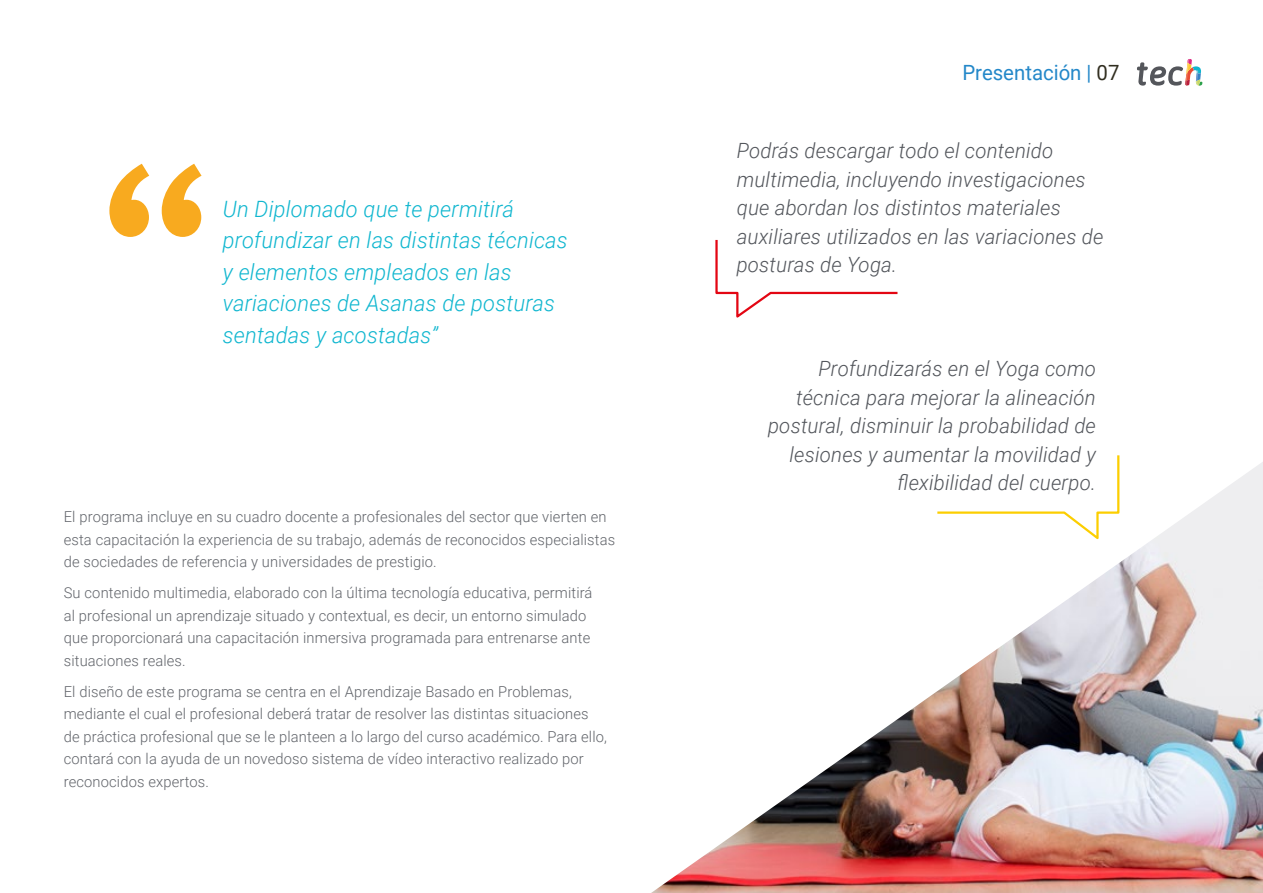
<style>
.page{position:relative;width:1263px;height:893px;background:#fff}
.page>*{position:absolute;margin:0;border:0;box-sizing:border-box;transform-origin:0 0}
.t1{font:italic 300 22.5px/31.5px "Roboto";letter-spacing:.01em;color:#0fb6cf}
.t2{font:italic 300 21px/28.5px "Roboto";letter-spacing:.01em;color:#52555b;text-align:right}
.t3{font:21px "Roboto";color:#2488c9}
.t4{font:300 15px/22.5px "Roboto";letter-spacing:.01em;color:#61646a}
.s1{color:#312e20}
</style>
<div class="page">
<svg style="left:109px;top:164px;width:93px;height:73px"></svg>
<svg style="left:715px;top:239px;width:183px;height:79px"></svg>
<img style="left:651px;top:461px;width:612px;height:432px">
<svg style="left:1137px;top:59px;width:65px;height:27px"></svg>
<h1 class="t1" style="left:223px;top:192px;width:346px">Un Diplomado que te permitirá profundizar en las distintas técnicas y elementos empleados en las variaciones de Asanas de posturas sentadas y acostadas”</h1>
<p class="t4" style="left:64px;top:505px;width:553px">El programa incluye en su cuadro docente a profesionales del sector que vierten en esta capacitación la experiencia de su trabajo, además de reconocidos especialistas de sociedades de referencia y universidades de prestigio.</p>
<p class="t4" style="left:64px;top:581px;width:530px">Su contenido multimedia, elaborado con la última tecnología educativa, permitirá al profesional un aprendizaje situado y contextual, es decir, un entorno simulado que proporcionará una capacitación inmersiva programada para entrenarse ante situaciones reales.</p>
<p class="t4" style="left:64px;top:679px;width:545px">El diseño de este programa se centra en el Aprendizaje Basado en Problemas, mediante el cual el profesional deberá tratar de resolver las distintas situaciones de práctica profesional que se le planteen a lo largo del curso académico. Para ello, contará con la ayuda de un novedoso sistema de vídeo interactivo realizado por reconocidos expertos.</p>
<h2 class="t3" style="left:962px;top:57px;width:159px">Presentación | <span class="s1">07</span></h2>
<h2 class="t2" style="left:737px;top:136px;width:368px;text-align:left">Podrás descargar todo el contenido multimedia, incluyendo investigaciones que abordan los distintos materiales auxiliares utilizados en las variaciones de posturas de Yoga.</h2>
<h2 class="t2" style="left:768px;top:354px;width:329px">Profundizarás en el Yoga como técnica para mejorar la alineación postural, disminuir la probabilidad de lesiones y aumentar la movilidad y flexibilidad del cuerpo.</h2>
</div>
